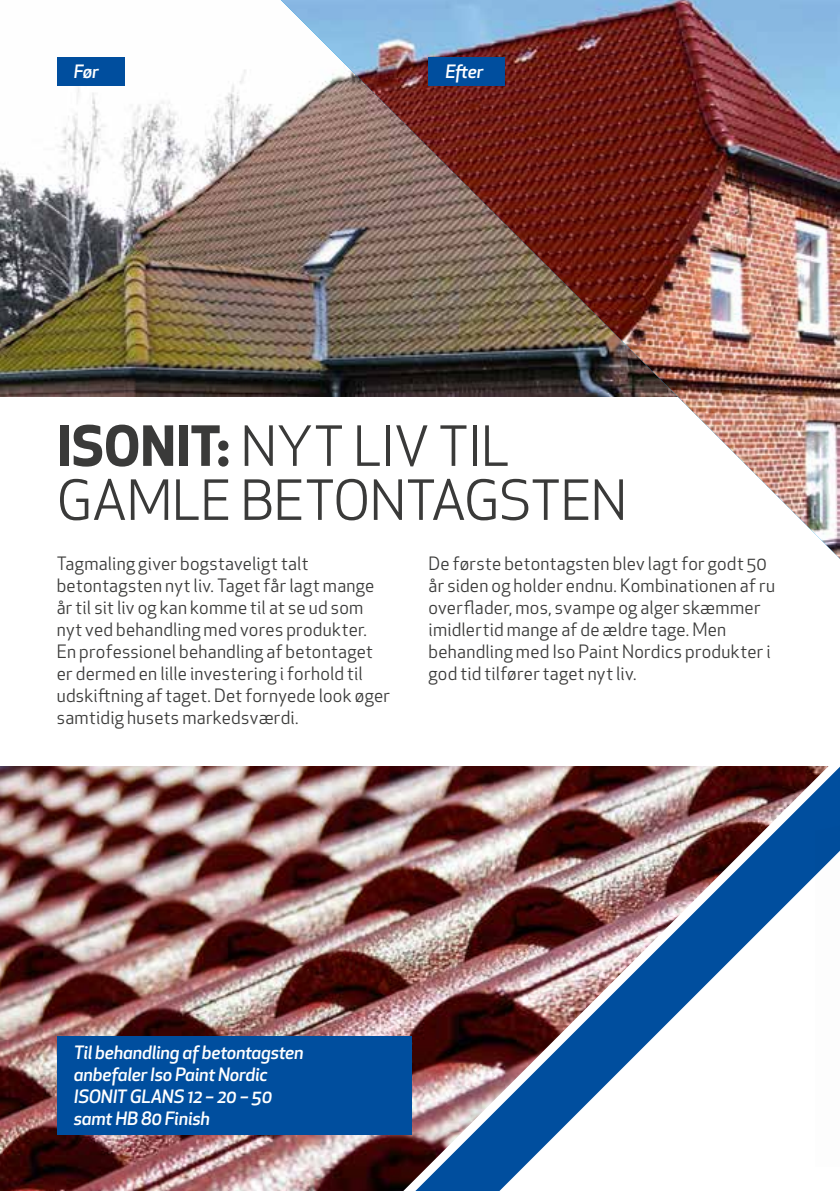
<style>
.page{position:relative;width:840px;height:1191px;background:#fff}
.page>*{position:absolute;margin:0;border:0;box-sizing:border-box;transform-origin:0 0}
.t1{font:54px/54px "Apex New";letter-spacing:-.005em;color:#3a3a39}
.t2{font:18px/22px "Apex New";letter-spacing:.015em;color:#3a3a39}
.t3{font:italic 500 18px/22px "Apex New";letter-spacing:-.01em;color:#fff}
.s1{font-weight:700}
</style>
<div class="page">
<img style="left:0;top:766px;width:403px;height:425px">
<img style="left:0;top:57px;width:280px;height:340px">
<img style="left:403px;top:766px;width:12px;height:425px">
<img style="left:415px;top:766px;width:424px;height:425px">
<div style="left:57px;top:1035px;width:354px;height:99px;background:#004e9e"></div>
<img style="left:280px;top:0;width:559px;height:558px">
<img style="left:814px;top:824px;width:25px;height:342px">
<div style="left:57px;top:57px;width:67px;height:28px;background:#004e9e"></div>
<div style="left:428px;top:57px;width:76px;height:28px;background:#004e9e"></div>
<p class="t3" style="left:74px;top:60px;width:27px">Før</p>
<p class="t3" style="left:445px;top:60px;width:39px">Efter</p>
<h1 class="t1" style="left:57px;top:419px;width:571px"><span class="s1">ISONIT:</span> NYT LIV TIL<br>GAMLE BETONTAGSTEN</h1>
<p class="t2" style="left:57px;top:553px;width:334px">Tagmaling giver bogstaveligt talt betontagsten nyt liv. Taget får lagt mange år til sit liv og kan komme til at se ud som nyt ved behandling med vores produkter.<br>En professionel behandling af betontaget er dermed en lille investering i forhold til udskiftning af taget. Det fornyede look øger samtidig husets markedsværdi.</p>
<p class="t2" style="left:428px;top:552px;width:348px">De første betontagsten blev lagt for godt 50 år siden og holder endnu. Kombinationen af ru overflader, mos, svampe og alger skæmmer imidlertid mange af de ældre tage. Men behandling med Iso Paint Nordics produkter i god tid tilfører taget nyt liv.</p>
<p class="t3" style="left:74px;top:1040px;width:231px">Til behandling af betontagsten anbefaler Iso Paint Nordic<br>ISONIT GLANS 12 – 20 – 50 samt HB 80 Finish</p>
</div>
